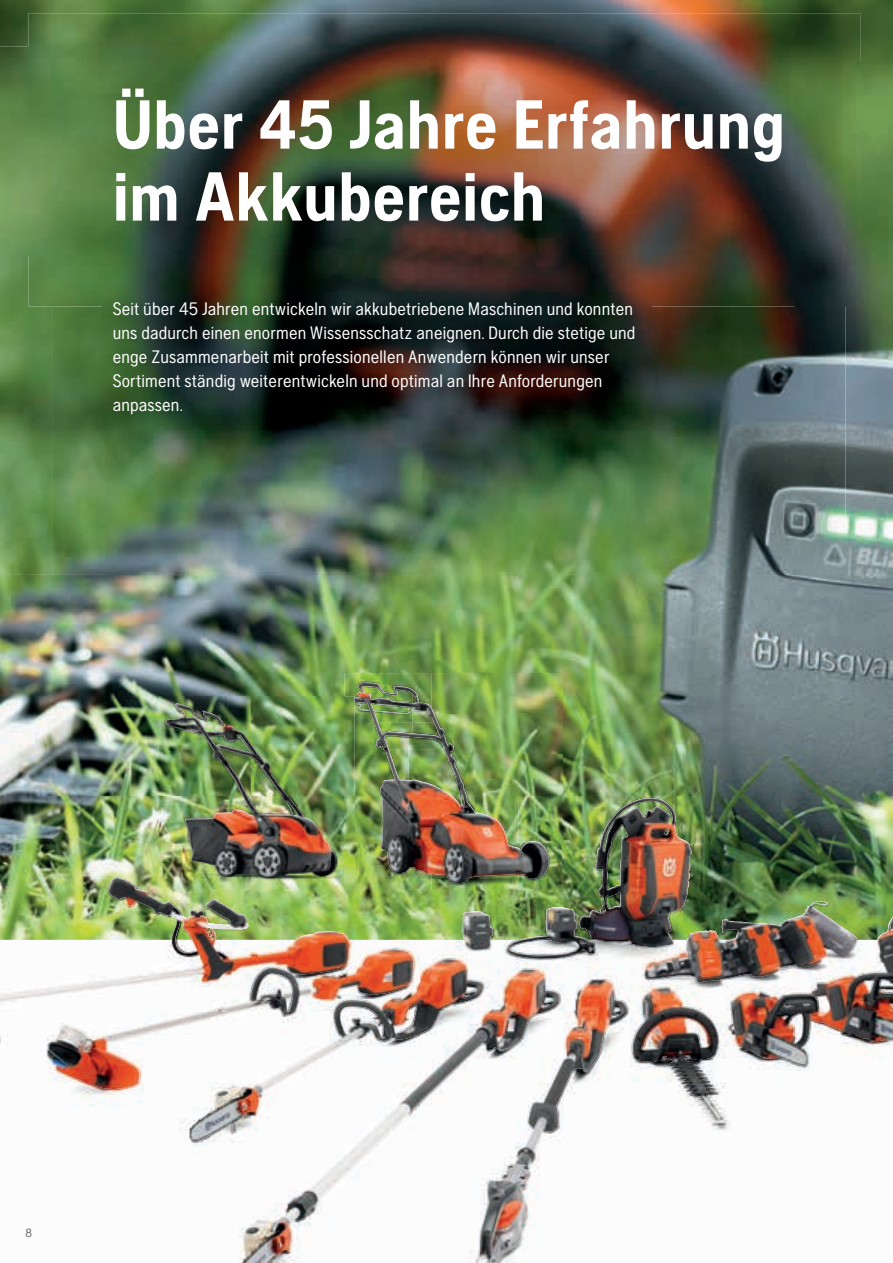
<style>
.page{position:relative;width:893px;height:1263px;background:#fff}
.page>*{position:absolute;margin:0;border:0;box-sizing:border-box;transform-origin:0 0}
.t1{font:700 69px/72px "Husqvarna Gothic";letter-spacing:.005em;color:#fff}
.t2{font:18px/24px "Husqvarna Gothic";letter-spacing:.01em;color:#fff}
.t3{font:12px "Husqvarna Gothic";color:#69696c}
</style>
<div class="page">
<img style="left:0;top:0;width:893px;height:796px">
<img style="left:0;top:796px;width:210px;height:351px">
<img style="left:210px;top:940px;width:204px;height:173px">
<img style="left:420px;top:940px;width:175px;height:215px">
<img style="left:630px;top:940px;width:210px;height:191px">
<img style="left:840px;top:940px;width:53px;height:119px">
<img style="left:239px;top:1155px;width:301px;height:108px">
<img style="left:286px;top:987px;width:607px;height:47px">
<img style="left:525px;top:796px;width:105px;height:144px">
<img style="left:630px;top:796px;width:263px;height:47px">
<img style="left:210px;top:889px;width:315px;height:51px">
<img style="left:692px;top:843px;width:201px;height:97px">
<img style="left:578px;top:798px;width:114px;height:150px">
<img style="left:344px;top:673px;width:44px;height:23px">
<img style="left:388px;top:673px;width:43px;height:21px">
<img style="left:431px;top:673px;width:131px;height:41px">
<img style="left:444px;top:714px;width:118px;height:41px">
<img style="left:460px;top:755px;width:102px;height:41px">
<img style="left:355px;top:802px;width:28px;height:41px">
<img style="left:475px;top:796px;width:87px;height:94px">
<img style="left:344px;top:843px;width:44px;height:47px">
<img style="left:388px;top:860px;width:43px;height:30px">
<img style="left:431px;top:874px;width:44px;height:16px">
<img style="left:395px;top:686px;width:18px;height:21px">
<img style="left:413px;top:694px;width:21px;height:13px">
<img style="left:444px;top:723px;width:8px;height:26px">
<img style="left:461px;top:796px;width:49px;height:53px">
<img style="left:395px;top:702px;width:14px;height:47px">
<img style="left:409px;top:707px;width:35px;height:42px">
<img style="left:395px;top:749px;width:14px;height:31px">
<img style="left:409px;top:749px;width:51px;height:47px">
<svg style="left:452px;top:789px;width:11px;height:18px"></svg>
<img style="left:355px;top:682px;width:40px;height:120px">
<img style="left:159px;top:696px;width:196px;height:193px">
<img style="left:165px;top:703px;width:89px;height:113px">
<img style="left:0;top:47px;width:52px;height:527px">
<img style="left:52px;top:306px;width:53px;height:268px">
<img style="left:634px;top:306px;width:211px;height:268px">
<img style="left:105px;top:430px;width:529px;height:144px">
<img style="left:28px;top:13px;width:832px;height:49px">
<img style="left:845px;top:62px;width:15px;height:244px">
<img style="left:28px;top:47px;width:817px;height:259px">
<img style="left:103px;top:292px;width:548px;height:138px">
<h1 class="t1" style="left:113px;top:88px;width:674px">Über 45 Jahre Erfahrung im Akkubereich</h1>
<p class="t2" style="left:113px;top:297px;width:524px">Seit über 45 Jahren entwickeln wir akkubetriebene Maschinen und konnten uns dadurch einen enormen Wissensschatz aneignen. Durch die stetige und enge Zusammenarbeit mit professionellen Anwendern können wir unser Sortiment ständig weiterentwickeln und optimal an Ihre Anforderungen anpassen.</p>
<p class="t3" style="left:26px;top:1226px;width:8px">8</p>
</div>
